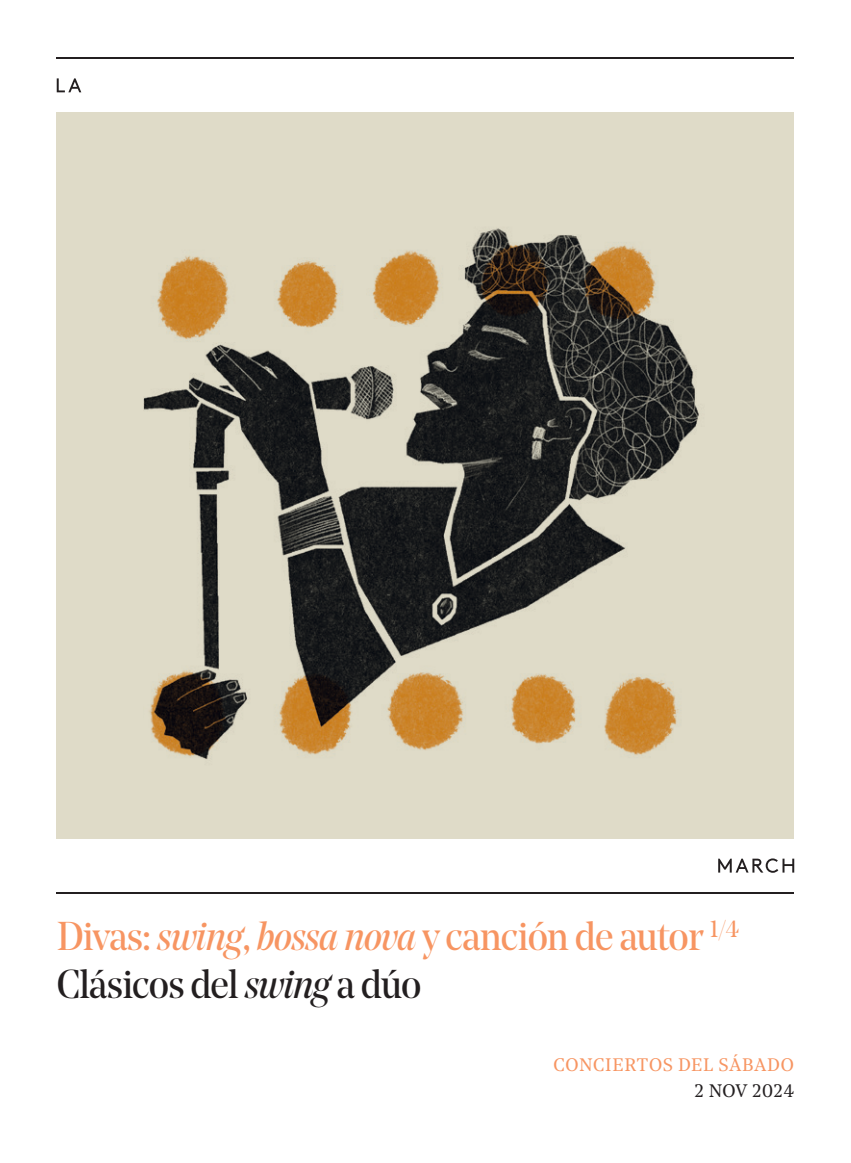
<style>
.page{position:relative;width:851px;height:1163px;background:#fff}
.page>*{position:absolute;margin:0;border:0;box-sizing:border-box;transform-origin:0 0}
.Portada_JI_Formato{font:40px "Noe Display";letter-spacing:-.03em;color:#f79562}
.Portada_JI_Artista{font:40px "Noe Display";letter-spacing:-.03em;color:#231f20}
.Portada_Pie_Formato{font:18px "Noe Text";letter-spacing:.035em;color:#f79562}
.Portada_pie_fecha{font:18px "Noe Text";letter-spacing:.01em;color:#231f20}
.s1{font-style:italic}
</style>
<div class="page">
<hr style="left:57px;top:57px;width:737px;height:2px;background:#231f20">
<svg style="left:57px;top:78px;width:24px;height:14px"></svg>
<svg style="left:718px;top:862px;width:76px;height:10px"></svg>
<hr style="left:57px;top:892px;width:737px;height:1px;background:#231f20">
<img style="left:56px;top:112px;width:738px;height:750px">
<p class="Portada_JI_Formato" style="left:57px;top:911px;width:683px">Divas: <span class="s1">swing</span>, <span class="s1">bossa nova</span> y canción de autor <sup>1/4</sup></p>
<p class="Portada_JI_Artista" style="left:57px;top:959px;width:366px">Clásicos del <span class="s1">swing</span> a dúo</p>
<p class="Portada_Pie_Formato" style="left:553px;top:1051px;width:242px">CONCIERTOS DEL SÁBADO</p>
<p class="Portada_pie_fecha" style="left:694px;top:1077px;width:101px">2 NOV 2024</p>
</div>
